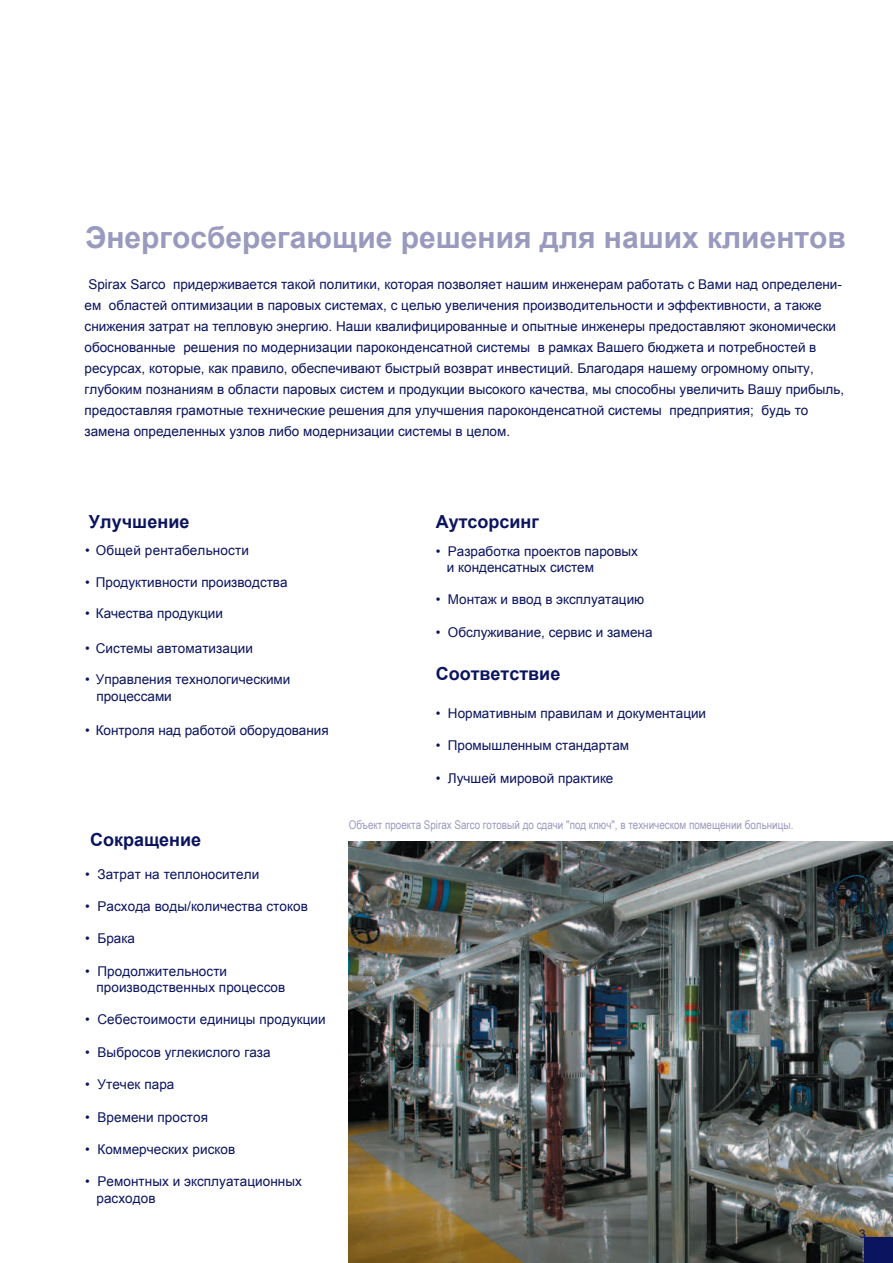
<style>
.page{position:relative;width:893px;height:1263px;background:#fff}
.page>*{position:absolute;margin:0;border:0;box-sizing:border-box;transform-origin:0 0}
.t1{font:700 30px "Arial";color:#999abe}
.t2{font:700 18px "Arial";color:#0b145e}
.t3{font:13.5px/21px "Arial";color:#0b145e}
.t4{font:12px "Arial Narrow";color:#999abe}
.t5{font:12px "Arial";color:#0b145e}
</style>
<div class="page">
<img style="left:349px;top:841px;width:544px;height:422px">
<div style="left:865px;top:1238px;width:28px;height:25px;background:#0b145e"></div>
<h1 class="t1" style="left:85px;top:217px;width:762px">Энергосберегающие решения для наших клиентов</h1>
<p class="t3" style="left:85px;top:273px;width:761px">Spirax Sarco придерживается такой политики, которая позволяет нашим инженерам работать с Вами над определени&shy;ем областей оптимизации в паровых системах, с целью увеличения производительности и эффективности, а также снижения затрат на тепловую энергию. Наши квалифицированные и опытные инженеры предоставляют экономически обоснованные решения по модернизации пароконденсатной системы в рамках Вашего бюджета и потребностей в ресурсах, которые, как правило, обеспечивают быстрый возврат инвестиций. Благодаря нашему огромному опыту, глубоким познаниям в области паровых систем и продукции высокого качества, мы способны увеличить Вашу прибыль, предоставляя грамотные технические решения для улучшения пароконденсатной системы предприятия; будь то замена определенных узлов либо модернизации системы в целом.</p>
<h2 class="t2" style="left:89px;top:510px;width:102px">Улучшение</h2>
<p class="t3" style="left:85px;top:540px;width:165px">• Общей рентабельности</p>
<p class="t3" style="left:85px;top:572px;width:204px">• Продуктивности производства</p>
<p class="t3" style="left:85px;top:603px;width:139px">• Качества продукции</p>
<p class="t3" style="left:85px;top:638px;width:169px">• Системы автоматизации</p>
<p class="t3" style="left:96px;top:672px;width:196px;line-height:16.2px;text-indent:-11px">• Управления технологическими процессами</p>
<p class="t3" style="left:85px;top:720px;width:245px">• Контроля над работой оборудования</p>
<h2 class="t2" style="left:90px;top:828px;width:113px">Сокращение</h2>
<p class="t3" style="left:85px;top:863px;width:176px">• Затрат на теплоносители</p>
<p class="t3" style="left:85px;top:896px;width:224px">• Расхода воды/количества стоков</p>
<p class="t3" style="left:85px;top:928px;width:51px">• Брака</p>
<p class="t3" style="left:97px;top:963px;width:190px;line-height:16.2px;text-indent:-11px">• Продолжительности производственных процессов</p>
<p class="t3" style="left:85px;top:1009px;width:242px">• Себестоимости единицы продукции</p>
<p class="t3" style="left:85px;top:1042px;width:187px">• Выбросов углекислого газа</p>
<p class="t3" style="left:85px;top:1074px;width:91px">• Утечек пара</p>
<p class="t3" style="left:85px;top:1106px;width:124px">• Времени простоя</p>
<p class="t3" style="left:85px;top:1139px;width:152px">• Коммерческих рисков</p>
<p class="t3" style="left:97px;top:1174px;width:207px;line-height:16.2px;text-indent:-11px">• Ремонтных и эксплуатационных расходов</p>
<h2 class="t2" style="left:436px;top:510px;width:105px">Аутсорсинг</h2>
<p class="t3" style="left:447px;top:543px;width:193px;line-height:16.2px;text-indent:-11px">• Разработка проектов паровых и конденсатных систем</p>
<p class="t3" style="left:436px;top:589px;width:210px">• Монтаж и ввод в эксплуатацию</p>
<p class="t3" style="left:436px;top:622px;width:218px">• Обслуживание, сервис и замена</p>
<h2 class="t2" style="left:436px;top:662px;width:126px">Соответствие</h2>
<p class="t3" style="left:436px;top:703px;width:272px">• Нормативным правилам и документации</p>
<p class="t3" style="left:436px;top:735px;width:195px">• Промышленным стандартам</p>
<p class="t3" style="left:436px;top:767px;width:179px">• Лучшей мировой практике</p>
<p class="t4" style="left:349px;top:816px;width:446px">Объект проекта Spirax Sarco готовый до сдачи "под ключ", в техническом помещении больницы.</p>
<p class="t5" style="left:859px;top:1226px;width:8px">3</p>
</div>
